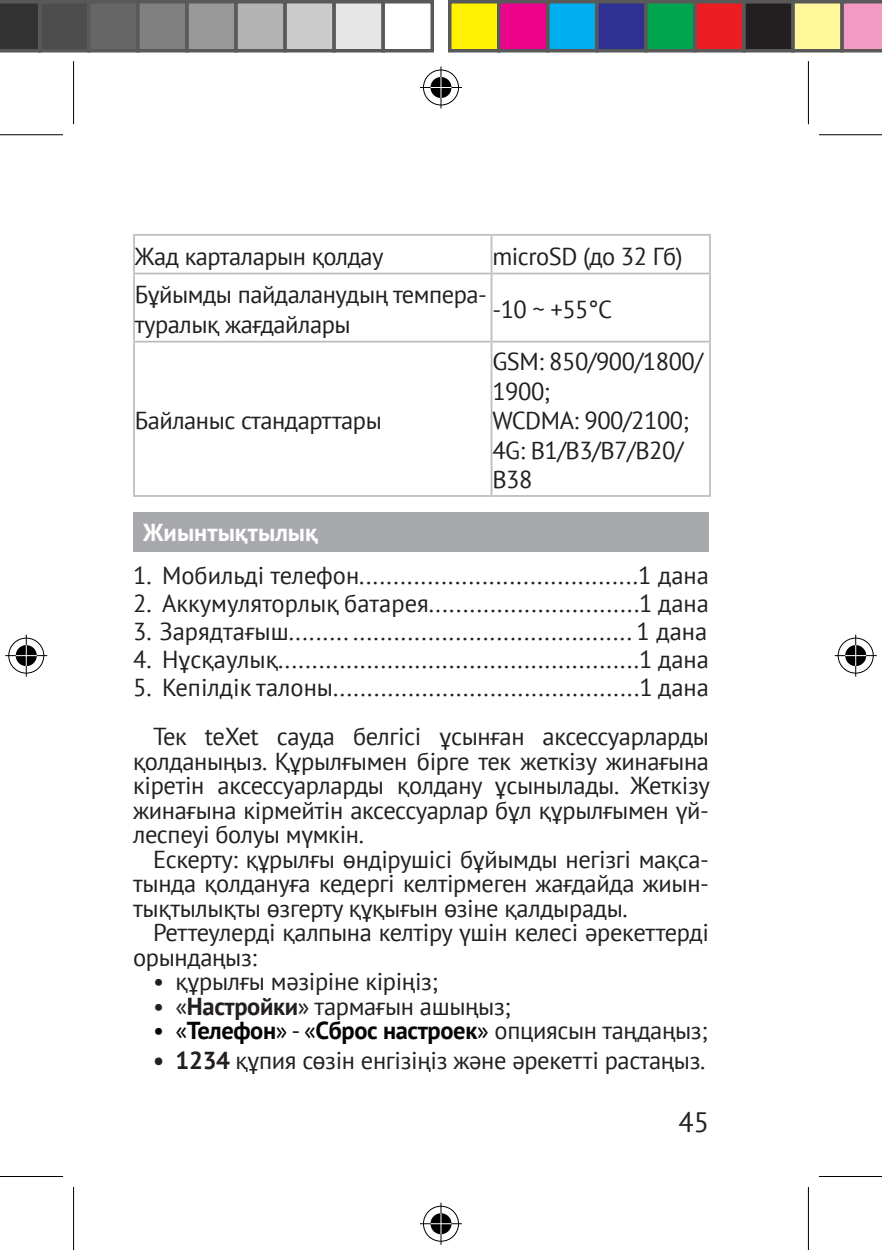
<style>
.page{position:relative;width:882px;height:1250px;background:#fff}
.page>*{position:absolute;margin:0;border:0;box-sizing:border-box;transform-origin:0 0}
.t1{font:28px "PT Sans";color:#231f20}
.t2{font:24.5px/24.5px "PT Sans";letter-spacing:-.015em;color:#231f20}
.t3{font:700 24.5px "PT Sans";letter-spacing:-.015em;color:#040503}
.t4{font:700 24.5px "PT Sans";color:#fff}
.s1{font-weight:700}
.s2{font-weight:400}
.s3{font-weight:400;color:#231f20}
</style>
<div class="page">
<hr style="left:133px;top:236px;width:2px;height:37px;background:#bcbdc0">
<hr style="left:133px;top:274px;width:2px;height:67px;background:#bcbdc0">
<hr style="left:133px;top:343px;width:2px;height:152px;background:#bcbdc0">
<hr style="left:133px;top:234px;width:358px;height:2px;background:#bcbdc0">
<hr style="left:490px;top:236px;width:2px;height:37px;background:#bcbdc0">
<hr style="left:708px;top:236px;width:2px;height:37px;background:#bcbdc0">
<hr style="left:491px;top:234px;width:219px;height:2px;background:#bcbdc0">
<hr style="left:133px;top:273px;width:358px;height:1px;background:#bcbdc0">
<hr style="left:490px;top:274px;width:2px;height:67px;background:#bcbdc0">
<hr style="left:708px;top:274px;width:2px;height:67px;background:#bcbdc0">
<hr style="left:491px;top:273px;width:219px;height:1px;background:#bcbdc0">
<hr style="left:133px;top:341px;width:358px;height:2px;background:#bcbdc0">
<hr style="left:133px;top:495px;width:358px;height:2px;background:#bcbdc0">
<hr style="left:490px;top:343px;width:2px;height:152px;background:#bcbdc0">
<hr style="left:708px;top:343px;width:2px;height:152px;background:#bcbdc0">
<hr style="left:491px;top:341px;width:219px;height:2px;background:#bcbdc0">
<hr style="left:491px;top:495px;width:219px;height:2px;background:#bcbdc0">
<div style="left:133px;top:512px;width:575px;height:39px;background:#a8a9ad"></div>
<svg style="left:0;top:135px;width:63px;height:1px"></svg>
<svg style="left:819px;top:135px;width:62px;height:1px"></svg>
<div style="left:71px;top:61px;width:5px;height:63px;background:#f6f6f6"></div>
<div style="left:71px;top:1187px;width:5px;height:63px;background:#f6f6f6"></div>
<svg style="left:808px;top:61px;width:1px;height:63px"></svg>
<svg style="left:808px;top:1187px;width:1px;height:63px"></svg>
<hr style="left:0;top:134px;width:63px;height:1px;background:#000">
<hr style="left:818px;top:134px;width:63px;height:1px;background:#000">
<hr style="left:0;top:1176px;width:63px;height:1px;background:#000">
<hr style="left:818px;top:1176px;width:63px;height:1px;background:#000">
<hr style="left:73px;top:61px;width:1px;height:63px;background:#000">
<hr style="left:73px;top:1187px;width:1px;height:63px;background:#000">
<hr style="left:807px;top:61px;width:1px;height:63px;background:#000">
<hr style="left:807px;top:1187px;width:1px;height:63px;background:#000">
<div style="left:421px;top:68px;width:39px;height:39px;border:4px solid #fff;border-radius:50%"></div>
<div style="left:420px;top:85px;width:42px;height:5px;background:#fff"></div>
<svg style="left:438px;top:67px;width:5px;height:42px"></svg>
<div style="left:428px;top:75px;width:25px;height:25px;border:4px solid #fff;border-radius:50%"></div>
<div style="left:423px;top:70px;width:36px;height:35px;border:1px solid #000;border-radius:50%"></div>
<hr style="left:420px;top:87px;width:42px;height:1px;background:#000">
<hr style="left:440px;top:67px;width:1px;height:42px;background:#000">
<svg style="left:430px;top:77px;width:21px;height:21px"></svg>
<div style="left:421px;top:1204px;width:39px;height:39px;border:4px solid #fff;border-radius:50%"></div>
<svg style="left:420px;top:1222px;width:42px;height:4px"></svg>
<svg style="left:438px;top:1203px;width:5px;height:42px"></svg>
<div style="left:428px;top:1211px;width:25px;height:25px;border:4px solid #fff;border-radius:50%"></div>
<div style="left:423px;top:1206px;width:36px;height:36px;border:1px solid #000;border-radius:50%"></div>
<hr style="left:420px;top:1223px;width:42px;height:1px;background:#000">
<hr style="left:440px;top:1203px;width:1px;height:42px;background:#000">
<svg style="left:430px;top:1213px;width:21px;height:21px"></svg>
<div style="left:7px;top:636px;width:39px;height:39px;border:4px solid #fff;border-radius:50%"></div>
<svg style="left:5px;top:653px;width:42px;height:5px"></svg>
<svg style="left:24px;top:635px;width:4px;height:42px"></svg>
<div style="left:14px;top:643px;width:25px;height:25px;border:4px solid #fff;border-radius:50%"></div>
<div style="left:8px;top:638px;width:36px;height:36px;border:1px solid #000;border-radius:50%"></div>
<hr style="left:5px;top:655px;width:42px;height:1px;background:#000">
<hr style="left:26px;top:635px;width:1px;height:42px;background:#000">
<svg style="left:16px;top:645px;width:21px;height:21px"></svg>
<div style="left:835px;top:636px;width:40px;height:39px;border:4px solid #fff;border-radius:50%"></div>
<svg style="left:835px;top:653px;width:41px;height:5px"></svg>
<svg style="left:853px;top:635px;width:4px;height:42px"></svg>
<div style="left:842px;top:643px;width:26px;height:25px;border:4px solid #fff;border-radius:50%"></div>
<div style="left:837px;top:638px;width:36px;height:36px;border:1px solid #000;border-radius:50%"></div>
<hr style="left:834px;top:655px;width:42px;height:1px;background:#000">
<hr style="left:854px;top:635px;width:2px;height:42px;background:#000">
<svg style="left:844px;top:645px;width:21px;height:21px"></svg>
<svg style="left:844px;top:655px;width:21px;height:1px"></svg>
<hr style="left:854px;top:645px;width:2px;height:21px;background:#fff">
<svg style="left:0;top:0;width:38px;height:53px;background:#393939"></svg>
<div style="left:40px;top:2px;width:49px;height:49px;background:#4d4d4d"></div>
<div style="left:38px;top:0;width:53px;height:53px;border:4px solid #595959"></div>
<div style="left:89px;top:2px;width:49px;height:49px;background:#666"></div>
<div style="left:87px;top:0;width:53px;height:53px;border:4px solid #595959"></div>
<div style="left:138px;top:2px;width:49px;height:49px;background:#808080"></div>
<div style="left:136px;top:0;width:53px;height:53px;border:4px solid #595959"></div>
<div style="left:187px;top:2px;width:49px;height:49px;background:#999"></div>
<div style="left:185px;top:0;width:53px;height:53px;border:4px solid #595959"></div>
<div style="left:236px;top:2px;width:49px;height:49px;background:#b3b3b3"></div>
<div style="left:234px;top:0;width:53px;height:53px;border:4px solid #595959"></div>
<div style="left:285px;top:2px;width:49px;height:49px;background:#ccc"></div>
<div style="left:283px;top:0;width:53px;height:53px;border:4px solid #595959"></div>
<div style="left:334px;top:2px;width:49px;height:49px;background:#e6e6e6"></div>
<div style="left:332px;top:0;width:53px;height:53px;border:4px solid #595959"></div>
<div style="left:381px;top:0;width:53px;height:53px;border:4px solid #595959"></div>
<div style="left:449px;top:2px;width:49px;height:49px;background:#fff101"></div>
<div style="left:448px;top:0;width:52px;height:53px;border:4px solid #595959"></div>
<div style="left:498px;top:2px;width:49px;height:49px;background:#ed028c"></div>
<div style="left:497px;top:0;width:52px;height:53px;border:4px solid #595959"></div>
<div style="left:547px;top:2px;width:49px;height:49px;background:#00aeef"></div>
<div style="left:546px;top:0;width:52px;height:53px;border:4px solid #595959"></div>
<div style="left:596px;top:2px;width:49px;height:49px;background:#2e3092"></div>
<div style="left:595px;top:0;width:52px;height:53px;border:4px solid #595959"></div>
<div style="left:645px;top:2px;width:49px;height:49px;background:#00a54f"></div>
<div style="left:644px;top:0;width:52px;height:53px;border:4px solid #595959"></div>
<div style="left:694px;top:2px;width:49px;height:49px;background:#ee1d23"></div>
<div style="left:693px;top:0;width:52px;height:53px;border:4px solid #595959"></div>
<div style="left:743px;top:2px;width:49px;height:49px;background:#231f20"></div>
<div style="left:742px;top:0;width:52px;height:53px;border:4px solid #595959"></div>
<div style="left:792px;top:2px;width:49px;height:49px;background:#fff79a"></div>
<div style="left:791px;top:0;width:52px;height:53px;border:4px solid #595959"></div>
<svg style="left:840px;top:0;width:41px;height:53px;background:#d38cac"></svg>
<p class="t2" style="left:135px;top:243px;width:250px">Жад карталарын қолдау</p>
<p class="t2" style="left:492px;top:243px;width:192px">microSD (до 32 Гб)</p>
<p class="t2" style="left:135px;top:279px;width:353px;line-height:29.4px">Бұйымды пайдаланудың темпера&shy;туралық жағдайлары</p>
<p class="t2" style="left:492px;top:297px;width:121px">-10 ~ +55°С</p>
<p class="t2" style="left:135px;top:408px;width:248px">Байланыс стандарттары</p>
<p class="t2" style="left:492px;top:347px;width:212px;line-height:29.4px">GSM: 850/900/1800/<br>1900;<br>WCDMA: 900/2100;<br>4G: B1/B3/B7/B20/<br>B38</p>
<p class="t4" style="left:143px;top:516px;width:176px">Жиынтықтылық</p>
<p class="t2" style="left:133px;top:563px;width:577px">1. Мобильді телефон.........................................1 дана</p>
<p class="t2" style="left:133px;top:591px;width:577px">2. Аккумуляторлық батарея...............................1 дана</p>
<p class="t2" style="left:133px;top:619px;width:575px">3. Зарядтағыш......... ......................................... 1 дана</p>
<p class="t2" style="left:133px;top:647px;width:577px">4. Нұсқаулық.....................................................1 дана</p>
<p class="t2" style="left:133px;top:663px;width:577px;line-height:49px;text-align:right">5. Кепілдік талоны.............................................1 дана<br>Тек teXet сауда белгісі ұсынған аксессуарларды</p>
<p class="t2" style="left:133px;top:748px;width:578px;text-align:justify">қолданыңыз. Құрылғымен бірге тек жеткізу жинағына кіретін аксессуарларды қолдану ұсынылады. Жеткізу жинағына кірмейтін аксессуарлар бұл құрылғымен үй&shy;леспеуі болуы мүмкін.</p>
<p class="t2" style="left:133px;top:846px;width:577px;text-align:justify;text-indent:20px">Ескерту: құрылғы өндірушісі бұйымды негізгі мақса&shy;тында қолдануға кедергі келтірмеген жағдайда жиын&shy;тықтылықты өзгерту құқығын өзіне қалдырады.</p>
<p class="t2" style="left:133px;top:920px;width:577px;text-indent:20px">Реттеулерді қалпына келтіру үшін келесі әрекеттерді орындаңыз:</p>
<p class="t2" style="left:153px;top:969px;width:286px">• құрылғы мәзіріне кіріңіз;</p>
<p class="t2" style="left:153px;top:993px;width:359px">• «<span class="s1">Настройки</span>» тармағын ашыңыз;</p>
<p class="t3" style="left:153px;top:1015px;width:556px"><span class="s2">• «</span>Телефон<span class="s2">» - «</span>Сброс настроек<span class="s2">»</span> <span class="s3">опциясын таңдаңыз;</span></p>
<p class="t2" style="left:153px;top:1047px;width:553px"><span class="s1">• 1234</span> құпия сөзін енгізіңіз және әрекетті растаңыз.</p>
<p class="t1" style="left:678px;top:1104px;width:32px">45</p>
</div>
